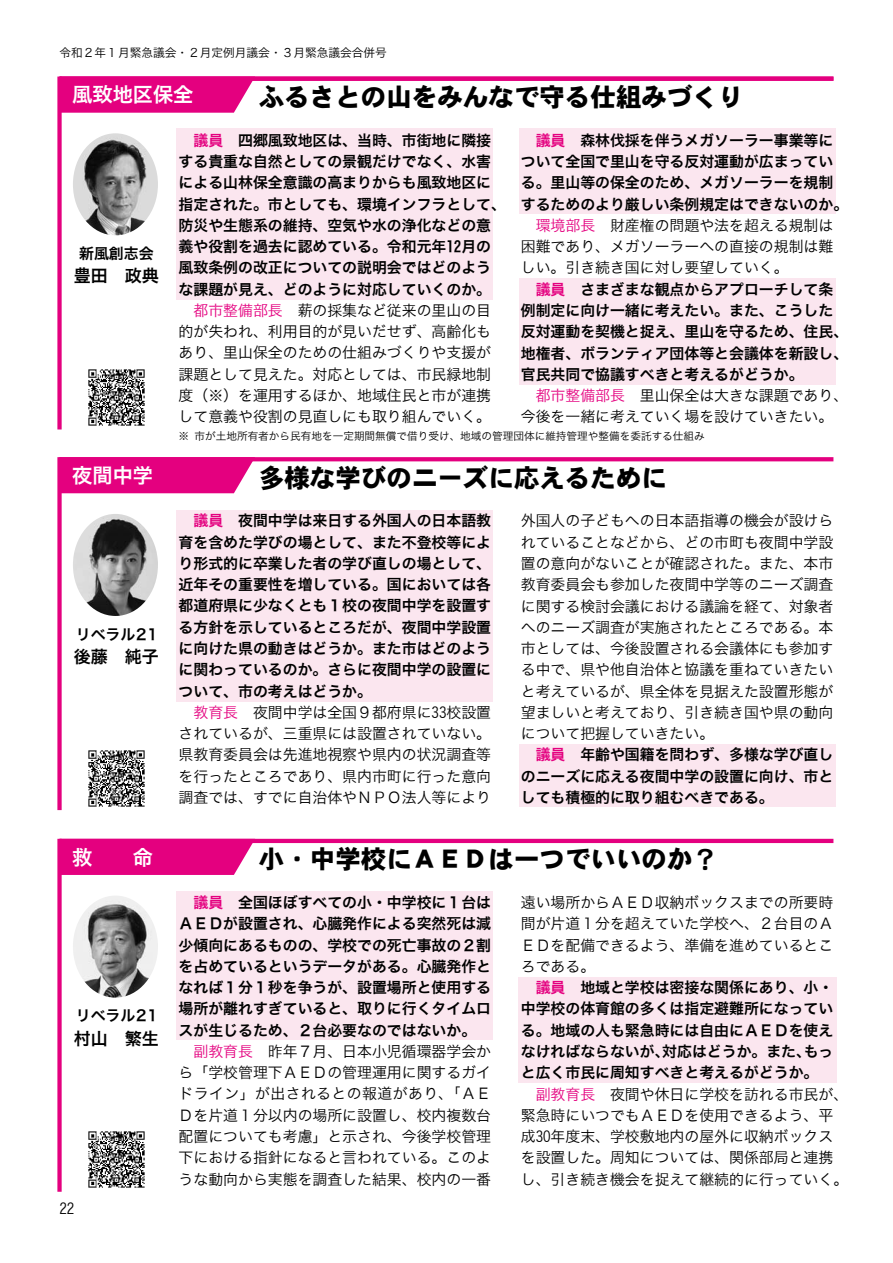
<style>
.page{position:relative;width:893px;height:1263px;background:#fff}
.page>*{position:absolute;margin:0;border:0;box-sizing:border-box;transform-origin:0 0}
.t1{font:25.5px "DFHS Gothic W9 WIN RKSJ H";color:#000}
.t2{font:20.25px "Hiragino Kaku W6 90 ms RKSJ H";color:#fff}
.t3{font:16.95px "Hiragino Kaku W6 90 ms RKSJ H";color:#000}
.t4{font:14.85px/21.3px "Hiragino Kaku W3 90 ms RKSJ H";color:#000;text-align:justify}
.t5{font:14.85px/21.3px "Hiragino Kaku W6 90 ms RKSJ H";color:#000;text-align:justify}
.t6{font:11.7px "Hiragino Kaku W3 90 ms RKSJ H";color:#000}
.t7{font:10.65px "Hiragino Kaku W3 90 ms RKSJ H";color:#000}
.s1{color:#e4007f}
</style>
<div class="page">
<div style="left:519px;top:278px;width:317px;height:107px;background:#fbe6ef"></div>
<div style="left:176px;top:891px;width:317px;height:149px;background:#fbe6ef"></div>
<div style="left:519px;top:977px;width:318px;height:106px;background:#fbe6ef"></div>
<div style="left:519px;top:744px;width:317px;height:63px;background:#fbe6ef"></div>
<div style="left:519px;top:129px;width:317px;height:85px;background:#fbe6ef"></div>
<div style="left:176px;top:510px;width:317px;height:192px;background:#fbe6ef"></div>
<div style="left:176px;top:129px;width:317px;height:171px;background:#fbe6ef"></div>
<hr style="left:60px;top:839px;width:773px;height:4px;background:#e4007f">
<svg style="left:62px;top:843px;width:193px;height:32px;background:#e50f86"></svg>
<div style="left:57px;top:839px;width:5px;height:353px;background:#e4007f"></div>
<img style="left:73px;top:896px;width:85px;height:102px">
<svg style="left:62px;top:81px;width:191px;height:32px;background:#e50f86"></svg>
<div style="left:57px;top:77px;width:5px;height:352px;background:#e4007f"></div>
<img style="left:73px;top:133px;width:85px;height:102px">
<svg style="left:255px;top:457px;width:578px;height:4px;background:#e40883"></svg>
<div style="left:62px;top:457px;width:193px;height:36px;background:#e4007f"></div>
<div style="left:57px;top:457px;width:5px;height:353px;background:#e4007f"></div>
<img style="left:73px;top:514px;width:85px;height:102px">
<hr style="left:60px;top:77px;width:773px;height:4px;background:#e4007f">
<img style="left:88px;top:369px;width:57px;height:57px">
<img style="left:88px;top:750px;width:57px;height:57px">
<img style="left:88px;top:1131px;width:57px;height:57px">
<p class="t6" style="left:60px;top:47px;width:329px">令和２年１月緊急議会・２月定例月議会・３月緊急議会合併号</p>
<h2 class="t2" style="left:72px;top:84px;width:123px">風致地区保全</h2>
<h1 class="t1" style="left:259px;top:84px;width:486px">ふるさとの山をみんなで守る仕組みづくり</h1>
<p class="t5" style="left:79px;top:243px;width:76px">新風創志会</p>
<p class="t3" style="left:74px;top:267px;width:87px">豊田　政典</p>
<h2 class="t2" style="left:72px;top:465px;width:82px">夜間中学</h2>
<p class="t5" style="left:76px;top:624px;width:86px">リベラル２１</p>
<p class="t3" style="left:74px;top:648px;width:87px">後藤　純子</p>
<h2 class="t2" style="left:72px;top:847px;width:82px">救　　命</h2>
<p class="t5" style="left:76px;top:1006px;width:86px">リベラル２１</p>
<p class="t3" style="left:74px;top:1029px;width:87px">村山　繁生</p>
<p class="t4" style="left:60px;top:1199px;width:16px">22</p>
<p class="t5" style="left:179px;top:130px;width:329px;text-align:left;text-indent:15px"><span class="s1">議員</span>　四郷風致地区は、当時、市街地に隣接する貴重な自然としての景観だけでなく、水害による山林保全意識の高まりからも風致地区に指定された。市としても、環境インフラとして、防災や生態系の維持、空気や水の浄化などの意義や役割を過去に認めている。令和元年12月の風致条例の改正についての説明会ではどのような課題が見え、どのように対応していくのか。</p>
<p class="t4" style="left:179px;top:300px;width:314px;text-indent:15px"><span class="s1">都市整備部長</span>　薪の採集など従来の里山の目的が失われ、利用目的が見いだせず、高齢化もあり、里山保全のための仕組みづくりや支援が課題として見えた。対応としては、市民緑地制度（※）を運用するほか、地域住民と市が連携して意義や役割の見直しにも取り組んでいく。</p>
<p class="t5" style="left:521px;top:130px;width:329px;text-align:left;text-indent:15px"><span class="s1">議員</span>　森林伐採を伴うメガソーラー事業等について全国で里山を守る反対運動が広まっている。里山等の保全のため、メガソーラーを規制するためのより厳しい条例規定はできないのか。</p>
<p class="t4" style="left:521px;top:215px;width:314px;text-indent:15px"><span class="s1">環境部長</span>　財産権の問題や法を超える規制は困難であり、メガソーラーへの直接の規制は難しい。引き続き国に対し要望していく。</p>
<p class="t5" style="left:521px;top:279px;width:329px;text-align:left;text-indent:15px"><span class="s1">議員</span>　さまざまな観点からアプローチして条例制定に向け一緒に考えたい。また、こうした反対運動を契機と捉え、里山を守るため、住民、地権者、ボランティア団体等と会議体を新設し、官民共同で協議すべきと考えるがどうか。</p>
<p class="t4" style="left:521px;top:385px;width:329px;text-indent:15px"><span class="s1">都市整備部長</span>　里山保全は大きな課題であり、今後を一緒に考えていく場を設けていきたい。</p>
<p class="t7" style="left:179px;top:431px;width:528px">※ 市が土地所有者から民有地を一定期間無償で借り受け、地域の管理団体に維持管理や整備を委託する仕組み</p>
<h1 class="t1" style="left:259px;top:465px;width:410px">多様な学びのニーズに応えるために</h1>
<p class="t5" style="left:179px;top:511px;width:314px;text-indent:15px"><span class="s1">議員</span>　夜間中学は来日する外国人の日本語教育を含めた学びの場として、また不登校等により形式的に卒業した者の学び直しの場として、近年その重要性を増している。国においては各都道府県に少なくとも１校の夜間中学を設置する方針を示しているところだが、夜間中学設置に向けた県の動きはどうか。また市はどのように関わっているのか。さらに夜間中学の設置について、市の考えはどうか。</p>
<p class="t4" style="left:179px;top:702px;width:314px;text-indent:15px"><span class="s1">教育長</span>　夜間中学は全国９都府県に33校設置されているが、三重県には設置されていない。県教育委員会は先進地視察や県内の状況調査等を行ったところであり、県内市町に行った意向調査では、すでに自治体やＮＰＯ法人等により</p>
<p class="t4" style="left:521px;top:511px;width:314px">外国人の子どもへの日本語指導の機会が設けられていることなどから、どの市町も夜間中学設置の意向がないことが確認された。また、本市教育委員会も参加した夜間中学等のニーズ調査に関する検討会議における議論を経て、対象者へのニーズ調査が実施されたところである。本市としては、今後設置される会議体にも参加する中で、県や他自治体と協議を重ねていきたいと考えているが、県全体を見据えた設置形態が望ましいと考えており、引き続き国や県の動向について把握していきたい。</p>
<p class="t5" style="left:521px;top:745px;width:314px;text-indent:15px"><span class="s1">議員</span>　年齢や国籍を問わず、多様な学び直しのニーズに応える夜間中学の設置に向け、市としても積極的に取り組むべきである。</p>
<h1 class="t1" style="left:259px;top:846px;width:461px">小・中学校にＡＥＤは一つでいいのか？</h1>
<p class="t5" style="left:179px;top:892px;width:314px;text-indent:15px"><span class="s1">議員</span>　全国ほぼすべての小・中学校に１台はＡＥＤが設置され、心臓発作による突然死は減少傾向にあるものの、学校での死亡事故の２割を占めているというデータがある。心臓発作となれば１分１秒を争うが、設置場所と使用する場所が離れすぎていると、取りに行くタイムロスが生じるため、２台必要なのではないか。</p>
<p class="t4" style="left:179px;top:1041px;width:314px;text-indent:15px"><span class="s1">副教育長</span>　昨年７月、日本小児循環器学会から「学校管理下ＡＥＤの管理運用に関するガイドライン」が出されるとの報道があり、「ＡＥＤを片道１分以内の場所に設置し、校内複数台配置についても考慮」と示され、今後学校管理下における指針になると言われている。このような動向から実態を調査した結果、校内の一番</p>
<p class="t4" style="left:521px;top:892px;width:314px">遠い場所からＡＥＤ収納ボックスまでの所要時間が片道１分を超えていた学校へ、２台目のＡＥＤを配備できるよう、準備を進めているところである。</p>
<p class="t5" style="left:521px;top:977px;width:314px;text-indent:15px"><span class="s1">議員</span>　地域と学校は密接な関係にあり、小・中学校の体育館の多くは指定避難所になっている。地域の人も緊急時には自由にＡＥＤを使えなければならないが、対応はどうか。また、もっと広く市民に周知すべきと考えるがどうか。</p>
<p class="t4" style="left:521px;top:1084px;width:329px;text-align:left;text-indent:15px"><span class="s1">副教育長</span>　夜間や休日に学校を訪れる市民が、緊急時にいつでもＡＥＤを使用できるよう、平成30年度末、学校敷地内の屋外に収納ボックスを設置した。周知については、関係部局と連携し、引き続き機会を捉えて継続的に行っていく。</p>
</div>
